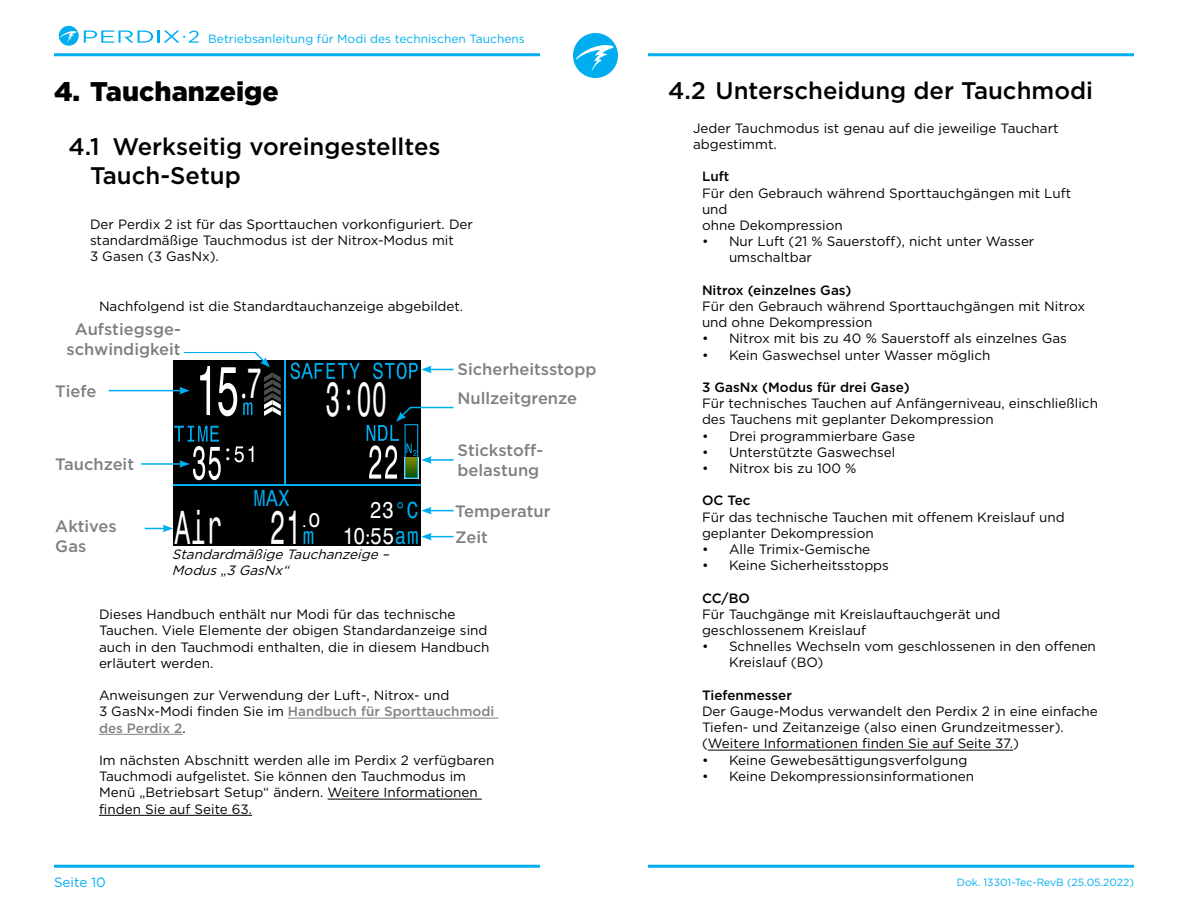
<style>
.page{position:relative;width:1188px;height:918px;background:#fff}
.page>*{position:absolute;margin:0;border:0;box-sizing:border-box;transform-origin:0 0}
.t1{font:44.1px "Monospace Typewriter";color:#fff;scale:.59 1}
.t2{font:44.1px "Myriad Pro";color:#fff;scale:.59 1}
.t3{font:43.2px "Monospace Typewriter";color:#fff;scale:.63 1}
.t4{font:39.15px "Myriad Pro";color:#fff;scale:.69 1}
.t5{font:900 27px "Gotham HTF";color:#000}
.t6{font:24.9px "Myriad Pro";color:#fff}
.t7{font:500 24px/28.8px "Gotham HTF";color:#000}
.t8{font:21px/25.2px "Monospace Typewriter";color:#fff;text-align:right}
.t9{font:21px "Monospace Typewriter";color:#00aeef}
.t10{font:17.1px "Myriad Pro";color:#fff}
.Screen_Caption{font:500 16.5px/19.8px "Gotham HTF";color:#7e8083;text-align:center}
.Body_Text{font:13.5px/16.2px "Gotham HTF";color:#000}
.Sub-heading{font:500 13.5px "Gotham HTF";color:#000}
.t11{font:italic 13.5px "Gotham HTF";color:#000}
.t12{font:13.5px "Gotham HTF";color:#00aeef}
.t13{font:12px "Gotham HTF";color:#00aeef}
.t14{font:10.5px "Gotham HTF";color:#00aeef}
.s1{font-family:"Monospace Typewriter"}
.s2{font-family:"Myriad Pro";color:#000}
.s3{font-family:"Monospace Typewriter";font-size:22.5px}
.s4{color:#00aeef}
.s5{font-family:"Myriad Pro"}
.s6{font-size:21px;color:#00aeef}
.s7{font-weight:500;color:#808285}
</style>
<div class="page">
<hr style="left:54px;top:53px;width:486px;height:3px;background:#00aeef">
<hr style="left:648px;top:53px;width:486px;height:3px;background:#00aeef">
<hr style="left:54px;top:865px;width:486px;height:3px;background:#00aeef">
<hr style="left:648px;top:865px;width:486px;height:3px;background:#00aeef">
<svg style="left:573px;top:33px;width:45px;height:45px"></svg>
<hr style="left:288px;top:718px;width:210px;height:1px;background:#808285">
<hr style="left:99px;top:734px;width:84px;height:1px;background:#808285">
<hr style="left:328px;top:799px;width:154px;height:1px;background:#000">
<hr style="left:99px;top:815px;width:153px;height:1px;background:#000">
<hr style="left:708px;top:750px;width:305px;height:1px;background:#000">
<div style="left:173px;top:360px;width:248px;height:185px;background:#000"></div>
<svg style="left:243px;top:402px;width:9px;height:13px"></svg>
<svg style="left:235px;top:446px;width:18px;height:16px"></svg>
<hr style="left:173px;top:484px;width:248px;height:2px;background:#00aeef">
<hr style="left:284px;top:360px;width:1px;height:124px;background:#00aeef">
<svg style="left:200px;top:366px;width:10px;height:49px"></svg>
<svg style="left:218px;top:367px;width:19px;height:49px"></svg>
<svg style="left:264px;top:373px;width:17px;height:43px"></svg>
<hr style="left:141px;top:463px;width:41px;height:2px;background:#00aeef">
<svg style="left:174px;top:426px;width:47px;height:54px"></svg>
<hr style="left:109px;top:390px;width:73px;height:1px;background:#00aeef">
<svg style="left:179px;top:387px;width:11px;height:7px"></svg>
<svg style="left:145px;top:525px;width:28px;height:7px"></svg>
<svg style="left:253px;top:351px;width:17px;height:16px"></svg>
<hr style="left:184px;top:352px;width:71px;height:1px;background:#00aeef">
<hr style="left:410px;top:407px;width:44px;height:1px;background:#00aeef">
<hr style="left:429px;top:459px;width:25px;height:2px;background:#00aeef">
<svg style="left:367px;top:406px;width:65px;height:73px"></svg>
<svg style="left:290px;top:362px;width:164px;height:17px"></svg>
<svg style="left:421px;top:507px;width:33px;height:7px"></svg>
<svg style="left:421px;top:533px;width:33px;height:7px"></svg>
<svg style="left:59px;top:26px;width:140px;height:20px"></svg>
<p class="t13" style="left:208px;top:33px;width:318px">Betriebsanleitung für Modi des technischen Tauchens</p>
<p class="t5" style="left:54px;top:76px;width:226px">4. Tauchanzeige</p>
<p class="t7" style="left:90px;top:131px;width:352px;text-indent:-22px">4.1 Werkseitig voreingestelltes<br>Tauch-Setup</p>
<p class="Body_Text" style="left:90px;top:215px;width:385px">Der Perdix 2 ist für das Sporttauchen vorkonfiguriert. Der standardmäßige Tauchmodus ist der Nitrox-Modus mit<br>3 Gasen (3 GasNx).</p>
<p class="Body_Text" style="left:99px;top:298px;width:366px">Nachfolgend ist die Standardtauchanzeige abgebildet.</p>
<p class="Screen_Caption" style="left:66px;top:319px;width:116px">Aufstiegsge&shy;schwindigkeit</p>
<p class="Screen_Caption" style="left:55px;top:381px;width:43px">Tiefe</p>
<p class="Screen_Caption" style="left:55px;top:454px;width:80px">Tauchzeit</p>
<p class="t4" style="left:241px;top:361px;width:33px">.<span class="s1">7</span></p>
<p class="t6" style="left:225px;top:436px;width:7px">:</p>
<p class="t1" style="left:325px;top:370px;width:106px">3<span class="s2">:</span>00</p>
<p class="t2" style="left:346px;top:368px;width:11px">:</p>
<p class="Screen_Caption" style="left:55px;top:516px;width:63px;text-align:left">Aktives<br>Gas</p>
<p class="t9" style="left:253px;top:484px;width:38px">MAX</p>
<p class="t10" style="left:302px;top:511px;width:20px">.<span class="s3">o</span></p>
<p class="t8" style="left:342px;top:497px;width:79px">23<span class="s4">°C<br></span>10<span class="s5">:</span>55<span class="s4">am</span></p>
<p class="t3" style="left:175px;top:499px;width:224px">Air 21 <span class="s6">m</span></p>
<p class="t11" style="left:172px;top:547px;width:222px">Standardmäßige Tauchanzeige –</p>
<p class="t11" style="left:172px;top:563px;width:122px">Modus„3 GasNx“</p>
<p class="Screen_Caption" style="left:458px;top:359px;width:141px">Sicherheitsstopp</p>
<p class="Screen_Caption" style="left:458px;top:387px;width:121px">Nullzeitgrenze</p>
<p class="Screen_Caption" style="left:458px;top:440px;width:87px">Stickstoff-</p>
<p class="Screen_Caption" style="left:458px;top:460px;width:83px">belastung</p>
<p class="Screen_Caption" style="left:455px;top:501px;width:97px">Temperatur</p>
<p class="Screen_Caption" style="left:455px;top:527px;width:34px">Zeit</p>
<p class="Body_Text" style="left:99px;top:606px;width:392px">Dieses Handbuch enthält nur Modi für das technische Tauchen. Viele Elemente der obigen Standardanzeige sind auch in den Tauchmodi enthalten, die in diesem Handbuch erläutert werden.</p>
<p class="Body_Text" style="left:99px;top:687px;width:397px">Anweisungen zur Verwendung der Luft-, Nitrox- und<br>3 GasNx-Modi finden Sie im <span class="s7">Handbuch für Sporttauchmodi des Perdix 2</span>.</p>
<p class="Body_Text" style="left:99px;top:752px;width:397px">Im nächsten Abschnitt werden alle im Perdix 2 verfügbaren Tauchmodi aufgelistet. Sie können den Tauchmodus im Menü „Betriebsart Setup“ ändern. Weitere Informationen finden Sie auf Seite 63.</p>
<p class="t7" style="left:668px;top:75px;width:426px">4.2 Unterscheidung der Tauchmodi</p>
<p class="Body_Text" style="left:693px;top:120px;width:367px">Jeder Tauchmodus ist genau auf die jeweilige Tauchart abgestimmt.</p>
<p class="Sub-heading" style="left:702px;top:169px;width:29px">Luft</p>
<p class="Body_Text" style="left:702px;top:184px;width:371px">Für den Gebrauch während Sporttauchgängen mit Luft und</p>
<p class="Body_Text" style="left:702px;top:217px;width:142px">ohne Dekompression</p>
<p class="Body_Text" style="left:729px;top:233px;width:307px;text-indent:-27px">• Nur Luft (21 % Sauerstoff), nicht unter Wasser umschaltbar</p>
<p class="Sub-heading" style="left:702px;top:282px;width:151px">Nitrox (einzelnes Gas)</p>
<p class="Body_Text" style="left:702px;top:298px;width:385px">Für den Gebrauch während Sporttauchgängen mit Nitrox und ohne Dekompression</p>
<p class="Body_Text" style="left:702px;top:330px;width:366px">• Nitrox mit bis zu 40 % Sauerstoff als einzelnes Gas</p>
<p class="Body_Text" style="left:702px;top:346px;width:290px">• Kein Gaswechsel unter Wasser möglich</p>
<p class="Sub-heading" style="left:702px;top:379px;width:209px">3 GasNx (Modus für drei Gase)</p>
<p class="Body_Text" style="left:702px;top:395px;width:398px">Für technisches Tauchen auf Anfängerniveau, einschließlich des Tauchens mit geplanter Dekompression</p>
<p class="Body_Text" style="left:702px;top:427px;width:215px">• Drei programmierbare Gase</p>
<p class="Body_Text" style="left:702px;top:444px;width:195px">• Unterstützte Gaswechsel</p>
<p class="Body_Text" style="left:702px;top:460px;width:156px">• Nitrox bis zu 100 %</p>
<p class="Sub-heading" style="left:702px;top:493px;width:50px">OC Tec</p>
<p class="Body_Text" style="left:702px;top:508px;width:364px">Für das technische Tauchen mit offenem Kreislauf und geplanter Dekompression</p>
<p class="Body_Text" style="left:702px;top:541px;width:170px">• Alle Trimix-Gemische</p>
<p class="Body_Text" style="left:702px;top:557px;width:188px">• Keine Sicherheitsstopps</p>
<p class="Sub-heading" style="left:702px;top:590px;width:49px">CC/BO</p>
<p class="Body_Text" style="left:702px;top:606px;width:300px">Für Tauchgänge mit Kreislauftauchgerät und geschlossenem Kreislauf</p>
<p class="Body_Text" style="left:729px;top:638px;width:368px;text-indent:-27px">• Schnelles Wechseln vom geschlossenen in den offenen<br>Kreislauf (BO)</p>
<p class="Sub-heading" style="left:702px;top:687px;width:92px">Tiefenmesser</p>
<p class="Body_Text" style="left:702px;top:703px;width:397px">Der Gauge-Modus verwandelt den Perdix 2 in eine einfache<br>Tiefen- und Zeitanzeige (also einen Grundzeitmesser). (Weitere Informationen finden Sie auf Seite 37.)</p>
<p class="Body_Text" style="left:702px;top:751px;width:267px">• Keine Gewebesättigungsverfolgung</p>
<p class="Body_Text" style="left:702px;top:768px;width:274px">• Keine Dekompressionsinformationen</p>
<p class="t12" style="left:54px;top:875px;width:53px">Seite 10</p>
<p class="t14" style="left:957px;top:876px;width:179px">Dok. 13301-Tec-RevB (25.05.2022)</p>
</div>
